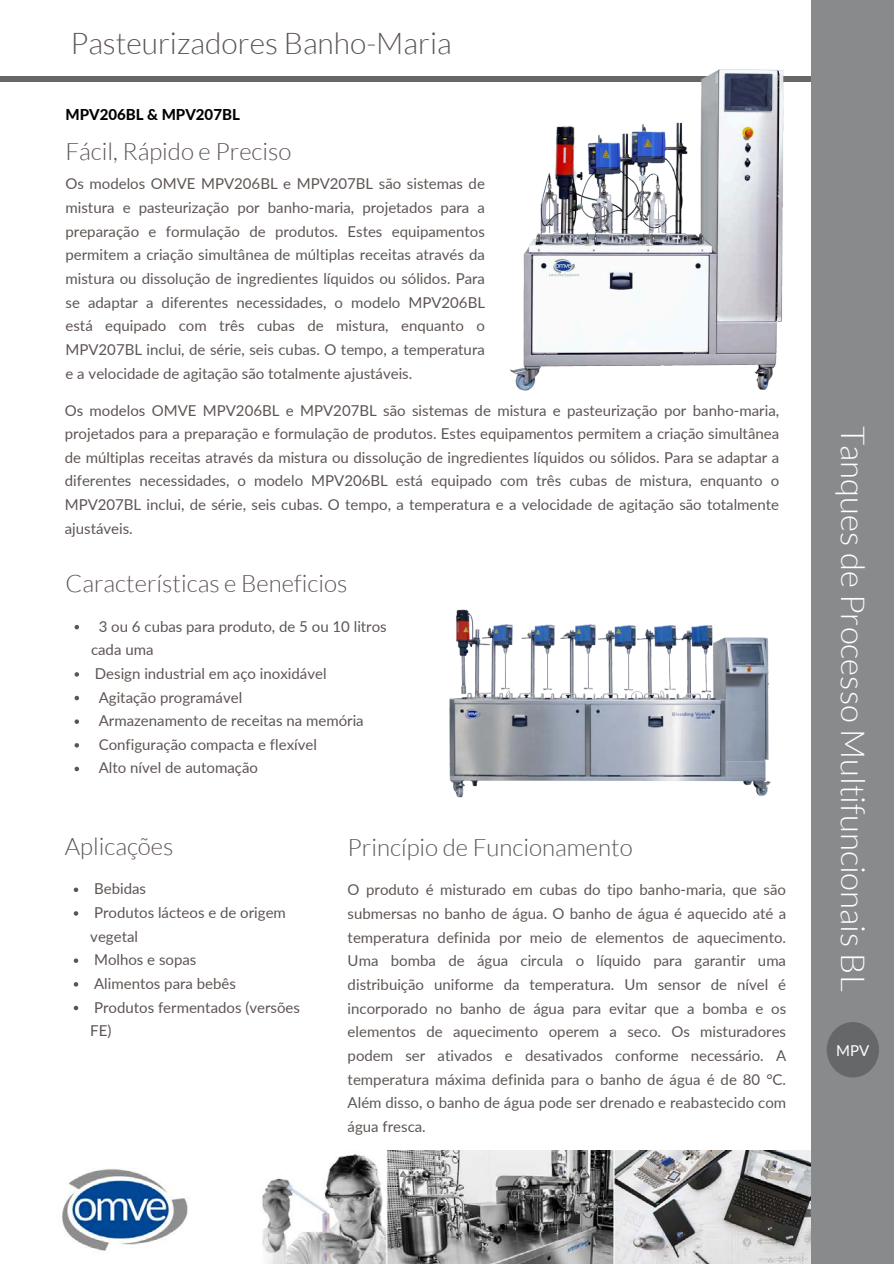
<style>
.page{position:relative;width:894px;height:1264px;background:#fff}
.page>*{position:absolute;margin:0;border:0;box-sizing:border-box;transform-origin:0 0}
.t1{font:300 33px "Lato";color:#fff}
.t2{font:300 30px "Lato";color:#5d5553}
.t3{font:300 24px "Lato";color:#5d5553}
.t4{font:15px/23.7px "Lato";color:#5d5553}
.t5{font:800 15px "Lato";color:#000}
.t6{font:15px "Lato";color:#fff}
</style>
<div class="page">
<div style="left:0;top:76px;width:891px;height:6px;background:#656769"></div>
<img style="left:62px;top:1150px;width:749px;height:113px">
<div style="left:811px;top:0;width:82px;height:1263px;background:#888a8c"></div>
<div style="left:826px;top:1022px;width:52px;height:55px;background:#656769;border-radius:50%"></div>
<img style="left:449px;top:609px;width:322px;height:189px">
<img style="left:510px;top:69px;width:274px;height:322px">
<svg style="left:74px;top:625px;width:5px;height:4px"></svg>
<svg style="left:74px;top:672px;width:5px;height:4px"></svg>
<svg style="left:74px;top:695px;width:5px;height:5px"></svg>
<svg style="left:74px;top:719px;width:5px;height:5px"></svg>
<svg style="left:74px;top:743px;width:5px;height:4px"></svg>
<svg style="left:74px;top:766px;width:5px;height:5px"></svg>
<svg style="left:74px;top:887px;width:4px;height:5px"></svg>
<svg style="left:74px;top:911px;width:4px;height:4px"></svg>
<svg style="left:74px;top:958px;width:4px;height:5px"></svg>
<svg style="left:74px;top:982px;width:4px;height:4px"></svg>
<svg style="left:74px;top:1005px;width:4px;height:5px"></svg>
<p class="t2" style="left:70px;top:25px;width:382px">Pasteurizadores Banho-Maria</p>
<p class="t5" style="left:66px;top:105px;width:176px">MPV206BL &amp; MPV207BL</p>
<h1 class="t3" style="left:65px;top:136px;width:227px">Fácil, Rápido e Preciso</h1>
<p class="t4" style="left:65px;top:172px;width:421px;text-align:justify">Os modelos OMVE MPV206BL e MPV207BL são sistemas de mistura e pasteurização por banho-maria, projetados para a preparação e formulação de produtos. Estes equipamentos permitem a criação simultânea de múltiplas receitas através da mistura ou dissolução de ingredientes líquidos ou sólidos. Para se adaptar a diferentes necessidades, o modelo MPV206BL está equipado com três cubas de mistura, enquanto o MPV207BL inclui, de série, seis cubas. O tempo, a temperatura e a velocidade de agitação são totalmente ajustáveis.</p>
<p class="t4" style="left:65px;top:398px;width:715px;text-align:justify">Os modelos OMVE MPV206BL e MPV207BL são sistemas de mistura e pasteurização por banho-maria, projetados para a preparação e formulação de produtos. Estes equipamentos permitem a criação simultânea de múltiplas receitas através da mistura ou dissolução de ingredientes líquidos ou sólidos. Para se adaptar a diferentes necessidades, o modelo MPV206BL está equipado com três cubas de mistura, enquanto o MPV207BL inclui, de série, seis cubas. O tempo, a temperatura e a velocidade de agitação são totalmente ajustáveis.</p>
<p class="t3" style="left:65px;top:568px;width:283px">Características e Beneficios</p>
<h3 class="t4" style="left:91px;top:614px;width:297px;text-indent:8px">3 ou 6 cubas para produto, de 5 ou 10 litros cada uma</h3>
<h2 class="t4" style="left:95px;top:661px;width:233px">Design industrial em aço inoxidável</h2>
<p class="t4" style="left:99px;top:685px;width:145px">Agitação programável</p>
<p class="t4" style="left:99px;top:708px;width:266px">Armazenamento de receitas na memória</p>
<h1 class="t4" style="left:99px;top:732px;width:220px">Configuração compacta e flexível</h1>
<h2 class="t4" style="left:99px;top:755px;width:161px">Alto nível de automação</h2>
<p class="t3" style="left:65px;top:831px;width:110px">Aplicações</p>
<p class="t4" style="left:94px;top:876px;width:53px">Bebidas</p>
<h2 class="t4" style="left:90px;top:900px;width:197px">Produtos lácteos e de origem vegetal</h2>
<p class="t4" style="left:94px;top:947px;width:104px">Molhos e sopas</p>
<p class="t4" style="left:94px;top:971px;width:143px">Alimentos para bebês</p>
<p class="t4" style="left:90px;top:994px;width:211px">Produtos fermentados (versões<br>FE)</p>
<p class="t3" style="left:347px;top:832px;width:286px">Princípio de Funcionamento</p>
<p class="t4" style="left:347px;top:877px;width:440px;text-align:justify">O produto é misturado em cubas do tipo banho-maria, que são submersas no banho de água. O banho de água é aquecido até a temperatura definida por meio de elementos de aquecimento.<br>Uma bomba de água circula o líquido para garantir uma distribuição uniforme da temperatura. Um sensor de nível é incorporado no banho de água para evitar que a bomba e os elementos de aquecimento operem a seco. Os misturadores podem ser ativados e desativados conforme necessário. A temperatura máxima definida para o banho de água é de 80 °C.<br>Além disso, o banho de água pode ser drenado e reabastecido com água fresca.</p>
<p class="t1" style="left:873px;top:426px;width:567px;rotate:90deg">Tanques de Processo Multifuncionais BL</p>
<h4 class="t6" style="left:836px;top:1040px;width:35px">MPV</h4>
</div>
